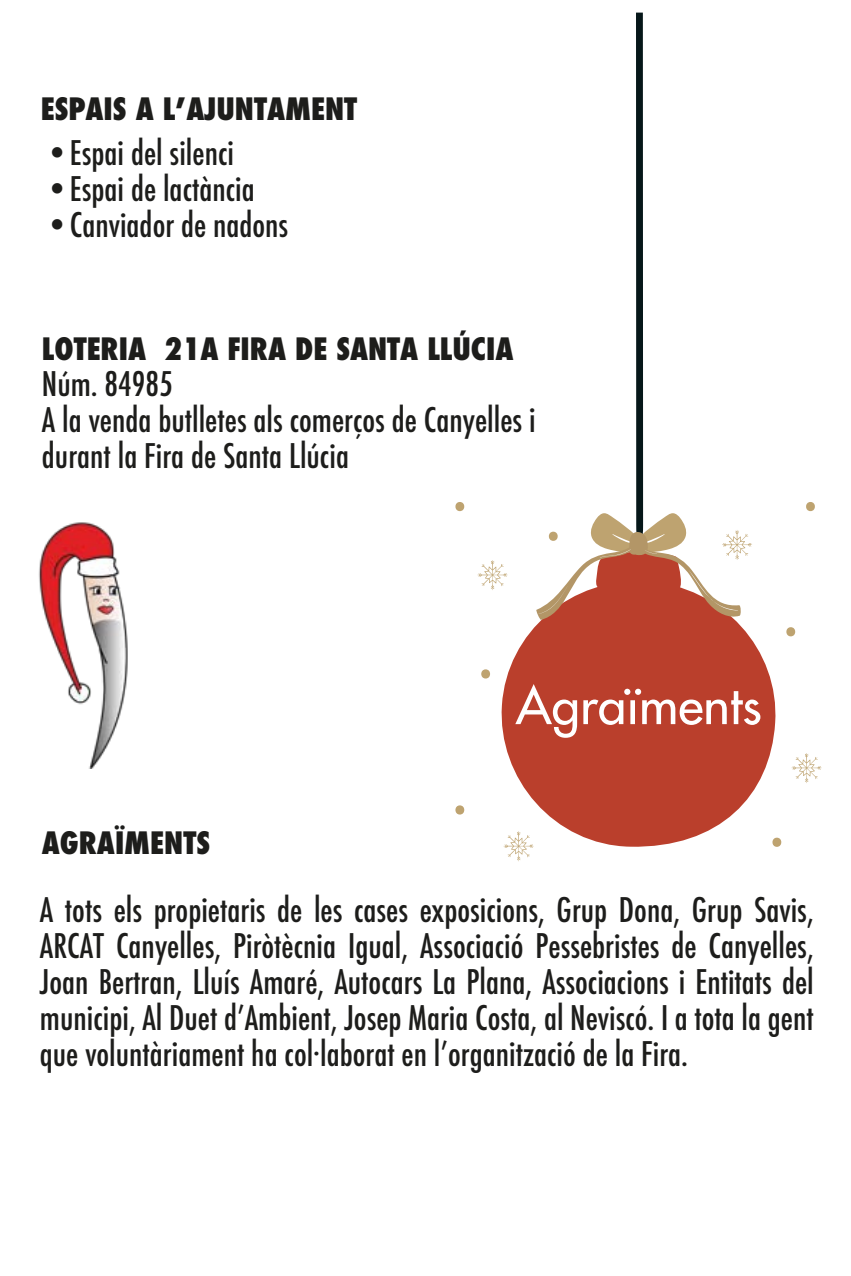
<style>
.page{position:relative;width:851px;height:1276px;background:#fff}
.page>*{position:absolute;margin:0;border:0;box-sizing:border-box;transform-origin:0 0}
.t1{font:51px "Futura";color:#fff}
.t2{font:500 condensed 33px/36px "Futura";color:#1d1d1b;text-align:justify}
.t3{font:800 condensed 30px "Futura";color:#1d1d1b}
</style>
<div class="page">
<img style="left:38px;top:522px;width:90px;height:246px">
<svg style="left:501px;top:620px;width:275px;height:227px;fill:#ba3f2c"></svg>
<svg style="left:477px;top:560px;width:30px;height:30px"></svg>
<svg style="left:791px;top:753px;width:30px;height:30px"></svg>
<svg style="left:503px;top:831px;width:30px;height:30px"></svg>
<svg style="left:536px;top:13px;width:216px;height:607px"></svg>
<svg style="left:786px;top:627px;width:10px;height:9px"></svg>
<svg style="left:770px;top:837px;width:12px;height:10px"></svg>
<svg style="left:455px;top:805px;width:10px;height:9px"></svg>
<svg style="left:481px;top:669px;width:9px;height:9px"></svg>
<svg style="left:806px;top:502px;width:9px;height:9px"></svg>
<svg style="left:455px;top:502px;width:10px;height:9px"></svg>
<p class="t3" style="left:41px;top:88px;width:318px">ESPAIS A LʼAJUNTAMENT</p>
<p class="t2" style="left:45px;top:134px;width:191px">•Espai del silenci</p>
<p class="t2" style="left:45px;top:170px;width:211px">•Espai de lactància</p>
<p class="t2" style="left:45px;top:206px;width:245px">•Canviador de nadons</p>
<p class="t3" style="left:42px;top:328px;width:473px">LOTERIA 21A FIRA DE SANTA LLÚCIA</p>
<p class="t2" style="left:42px;top:366px;width:495px;text-align:left">Núm. 84985<br>A la venda butlletes als comerços de Canyelles i durant la Fira de Santa Llúcia</p>
<p class="t3" style="left:42px;top:823px;width:170px">AGRAÏMENTS</p>
<h1 class="t1" style="left:515px;top:673px;width:247px">Agraïments</h1>
<p class="t2" style="left:40px;top:892px;width:775px">A tots els propietaris de les cases exposicions, Grup Dona, Grup Savis, ARCAT Canyelles, Piròtècnia Igual, Associació Pessebristes de Canyelles, Joan Bertran, Lluís Amaré, Autocars La Plana, Associacions i Entitats del municipi, Al Duet dʼAmbient, Josep Maria Costa, al Neviscó. I a tota la gent que voluntàriament ha col·laborat en lʼorganització de la Fira.</p>
</div>
